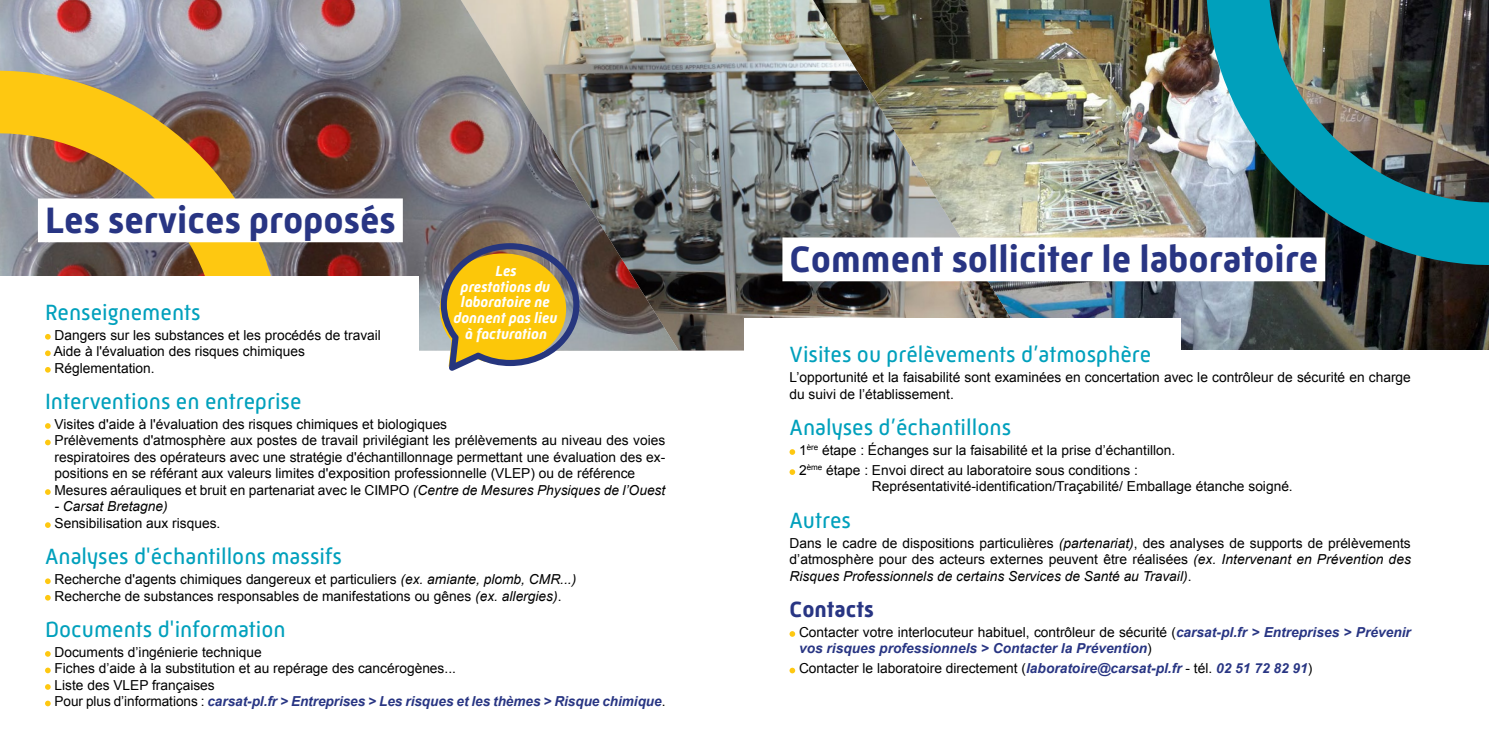
<style>
.page{position:relative;width:1489px;height:745px;background:#fff}
.page>*{position:absolute;margin:0;border:0;box-sizing:border-box;transform-origin:0 0}
.t1{font:700 37.5px "Mic 32 New";color:#283583}
.t2{font:22.5px "Mic 32 New";color:#00a0bc}
.t3{font:700 22.5px "Mic 32 New";color:#283583}
.t4{font:italic 700 15px/15.8px "Mic 32 New";color:#fff;text-align:center}
.t5{font:13.75px/16.5px "Arial";color:#000}
.t6{font:italic 700 13.75px/16.5px "Arial";color:#283583}
.t7{font:italic 13.75px "Arial";color:#000}
.s1{font-style:italic}
.s2{font-weight:700;font-style:italic;color:#283583}
.s3{font-weight:400;font-style:normal;color:#000}
</style>
<div class="page">
<img style="left:678px;top:0;width:135px;height:350px">
<img style="left:0;top:0;width:678px;height:350px">
<img style="left:813px;top:0;width:675px;height:350px">
<svg style="left:0;top:41px;width:309px;height:235px"></svg>
<img style="left:1191px;top:0;width:297px;height:290px">
<div style="left:38px;top:198px;width:365px;height:44px;background:#fff"></div>
<div style="left:0;top:276px;width:418px;height:468px;background:#fff"></div>
<div style="left:782px;top:237px;width:543px;height:44px;background:#fff"></div>
<div style="left:744px;top:319px;width:436px;height:70px;background:#fff"></div>
<svg style="left:789px;top:449px;width:6px;height:5px"></svg>
<svg style="left:789px;top:469px;width:6px;height:5px"></svg>
<svg style="left:789px;top:631px;width:6px;height:5px"></svg>
<svg style="left:789px;top:667px;width:6px;height:6px"></svg>
<svg style="left:45px;top:334px;width:6px;height:5px"></svg>
<svg style="left:45px;top:350px;width:6px;height:6px"></svg>
<svg style="left:45px;top:367px;width:6px;height:5px"></svg>
<svg style="left:45px;top:423px;width:6px;height:5px"></svg>
<svg style="left:45px;top:439px;width:6px;height:6px"></svg>
<svg style="left:45px;top:489px;width:6px;height:5px"></svg>
<svg style="left:45px;top:522px;width:6px;height:5px"></svg>
<svg style="left:45px;top:578px;width:6px;height:5px"></svg>
<svg style="left:45px;top:595px;width:6px;height:5px"></svg>
<svg style="left:45px;top:651px;width:6px;height:5px"></svg>
<svg style="left:45px;top:667px;width:6px;height:5px"></svg>
<svg style="left:45px;top:684px;width:6px;height:5px"></svg>
<svg style="left:45px;top:700px;width:6px;height:5px"></svg>
<svg style="left:439px;top:243px;width:140px;height:127px"></svg>
<h1 class="t1" style="left:45px;top:199px;width:352px">Les services proposés</h1>
<p class="t4" style="left:453px;top:263px;width:105px">Les<br>prestations du laboratoire ne donnent pas lieu à facturation</p>
<h2 class="t2" style="left:45px;top:299px;width:157px">Renseignements</h2>
<p class="t5" style="left:54px;top:326px;width:329px">Dangers sur les substances et les procédés de travail<br>Aide à l'évaluation des risques chimiques<br>Réglementation.</p>
<h2 class="t2" style="left:45px;top:388px;width:258px">Interventions en entreprise</h2>
<p class="t5" style="left:54px;top:415px;width:612px">Visites d'aide à l'évaluation des risques chimiques et biologiques<br>Prélèvements d'atmosphère aux postes de travail privilégiant les prélèvements au niveau des voies respiratoires des opérateurs avec une stratégie d'échantillonnage permettant une évaluation des ex&shy;positions en se référant aux valeurs limites d'exposition professionnelle (VLEP) ou de référence Mesures aérauliques et bruit en partenariat avec le CIMPO <span class="s1">(Centre de Mesures Physiques de l’Ouest</span></p>
<p class="t7" style="left:54px;top:497px;width:115px">- Carsat Bretagne)</p>
<p class="t5" style="left:54px;top:514px;width:167px">Sensibilisation aux risques.</p>
<h2 class="t2" style="left:45px;top:543px;width:298px">Analyses d'échantillons massifs</h2>
<p class="t5" style="left:54px;top:570px;width:523px">Recherche d'agents chimiques dangereux et particuliers <span class="s1">(ex. amiante, plomb, CMR...)<br></span>Recherche de substances responsables de manifestations ou gênes <span class="s1">(ex. allergies)</span>.</p>
<h2 class="t2" style="left:45px;top:615px;width:242px">Documents d'information</h2>
<p class="t5" style="left:54px;top:643px;width:612px">Documents d’ingénierie technique<br>Fiches d’aide à la substitution et au repérage des cancérogènes...<br>Liste des VLEP françaises<br>Pour plus d’informations : <span class="s2">carsat-pl.fr &gt; Entreprises &gt; Les risques et les thèmes &gt; Risque chimique</span>.</p>
<h1 class="t1" style="left:789px;top:238px;width:530px">Comment solliciter le laboratoire</h1>
<h2 class="t2" style="left:789px;top:341px;width:363px">Visites ou prélèvements d’atmosphère</h2>
<p class="t5" style="left:789px;top:369px;width:623px">L’opportunité et la faisabilité sont examinées en concertation avec le contrôleur de sécurité en charge du suivi de l’établissement.</p>
<h2 class="t2" style="left:789px;top:414px;width:223px">Analyses d’échantillons</h2>
<p class="t5" style="left:799px;top:440px;width:378px;line-height:20px">1<sup>ère</sup> étape : Échanges sur la faisabilité et la prise d’échantillon.<br>2<sup>ème</sup> étape : Envoi direct au laboratoire sous conditions :</p>
<p class="t5" style="left:872px;top:478px;width:422px">Représentativité-identification/Traçabilité/ Emballage étanche soigné.</p>
<h2 class="t2" style="left:789px;top:506px;width:63px">Autres</h2>
<p class="t5" style="left:789px;top:534px;width:623px;text-align:justify">Dans le cadre de dispositions particulières <span class="s1">(partenariat)</span>, des analyses de supports de prélèvements d’atmosphère pour des acteurs externes peuvent être réalisées <span class="s1">(ex. Intervenant en Prévention des Risques Professionnels de certains Services de Santé au Travail)</span>.</p>
<h2 class="t3" style="left:789px;top:595px;width:86px">Contacts</h2>
<p class="t6" style="left:799px;top:623px;width:613px"><span class="s3">Contacter votre interlocuteur habituel, contrôleur de sécurité (</span>carsat-pl.fr &gt; Entreprises &gt; Prévenir vos risques professionnels &gt; Contacter la Prévention<span class="s3">)</span></p>
<p class="t5" style="left:799px;top:660px;width:515px">Contacter le laboratoire directement (<span class="s2">laboratoire@carsat-pl.fr</span> - tél. <span class="s2">02 51 72 82 91</span>)</p>
</div>
